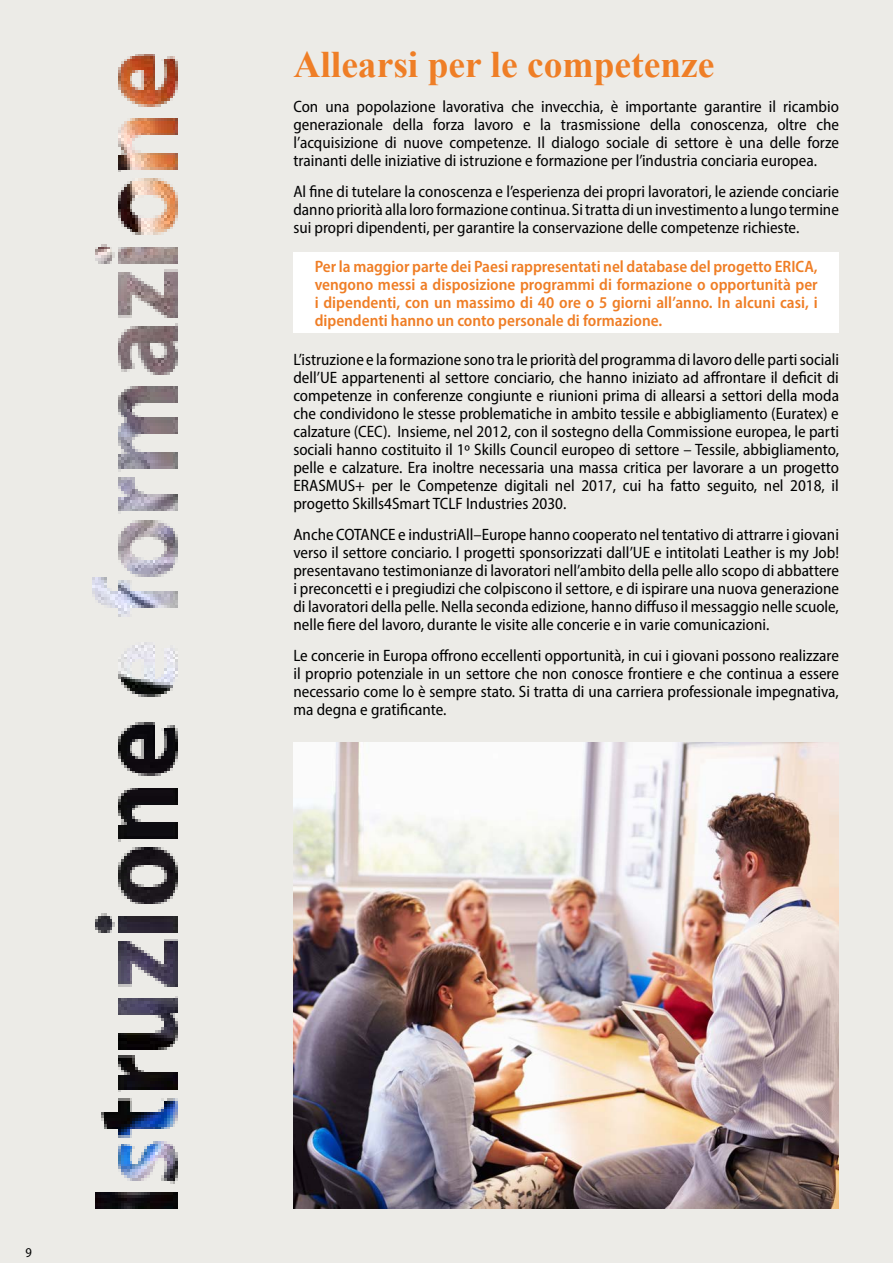
<style>
.page{position:relative;width:893px;height:1263px;background:#ecebe7}
.page>*{position:absolute;margin:0;border:0;box-sizing:border-box;transform-origin:0 0}
.t1{font:700 37.5px "Times New Roman";color:#ef7e26}
.t2{font:semi-condensed 16.5px/18px "Myriad Pro";color:#000;text-align:justify}
.t3{font:semi-condensed 16.5px/18px "Myriad Pro";color:#020203;text-align:justify}
.t4{font:600 semi-condensed 16.5px/18px "Myriad Pro";color:#ef7e26;text-align:justify}
.t5{font:semi-condensed 13.5px "Myriad Pro";color:#000}
</style>
<div class="page">
<img style="left:293px;top:742px;width:546px;height:467px">
<div style="left:293px;top:252px;width:546px;height:81px;background:#fff"></div>
<img style="left:92px;top:54px;width:86px;height:1155px">
<p class="t5" style="left:25px;top:1244px;width:8px">9</p>
<h1 class="t1" style="left:293px;top:37px;width:423px">Allearsi per le competenze</h1>
<p class="t3" style="left:293px;top:97px;width:547px">Con una popolazione lavorativa che invecchia, è importante garantire il ricambio generazionale della forza lavoro e la trasmissione della conoscenza, oltre che l’acquisizione di nuove competenze. Il dialogo sociale di settore è una delle forze trainanti delle iniziative di istruzione e formazione per l’industria conciaria europea.</p>
<p class="t3" style="left:293px;top:182px;width:547px">Al fine di tutelare la conoscenza e l’esperienza dei propri lavoratori, le aziende conciarie danno priorità alla loro formazione continua. Si tratta di un investimento a lungo termine sui propri dipendenti, per garantire la conservazione delle competenze richieste.</p>
<p class="t4" style="left:315px;top:257px;width:505px">Per la maggior parte dei Paesi rappresentati nel database del progetto ERICA, vengono messi a disposizione programmi di formazione o opportunità per i dipendenti, con un massimo di 40 ore o 5 giorni all’anno. In alcuni casi, i dipendenti hanno un conto personale di formazione.</p>
<p class="t2" style="left:293px;top:351px;width:547px">L’istruzione e la formazione sono tra le priorità del programma di lavoro delle parti sociali dell’UE appartenenti al settore conciario, che hanno iniziato ad affrontare il deficit di competenze in conferenze congiunte e riunioni prima di allearsi a settori della moda che condividono le stesse problematiche in ambito tessile e abbigliamento (Euratex) e calzature (CEC). Insieme, nel 2012, con il sostegno della Commissione europea, le parti sociali hanno costituito il 1º Skills Council europeo di settore – Tessile, abbigliamento, pelle e calzature. Era inoltre necessaria una massa critica per lavorare a un progetto ERASMUS+ per le Competenze digitali nel 2017, cui ha fatto seguito, nel 2018, il progetto Skills4Smart TCLF Industries 2030.</p>
<p class="t2" style="left:293px;top:525px;width:547px">Anche COTANCE e industriAll–Europe hanno cooperato nel tentativo di attrarre i giovani verso il settore conciario. I progetti sponsorizzati dall’UE e intitolati Leather is my Job! presentavano testimonianze di lavoratori nell’ambito della pelle allo scopo di abbattere i preconcetti e i pregiudizi che colpiscono il settore, e di ispirare una nuova generazione di lavoratori della pelle. Nella seconda edizione, hanno diffuso il messaggio nelle scuole, nelle fiere del lavoro, durante le visite alle concerie e in varie comunicazioni.</p>
<p class="t2" style="left:293px;top:646px;width:547px">Le concerie in Europa offrono eccellenti opportunità, in cui i giovani possono realizzare il proprio potenziale in un settore che non conosce frontiere e che continua a essere necessario come lo è sempre stato. Si tratta di una carriera professionale impegnativa, ma degna e gratificante.</p>
</div>
